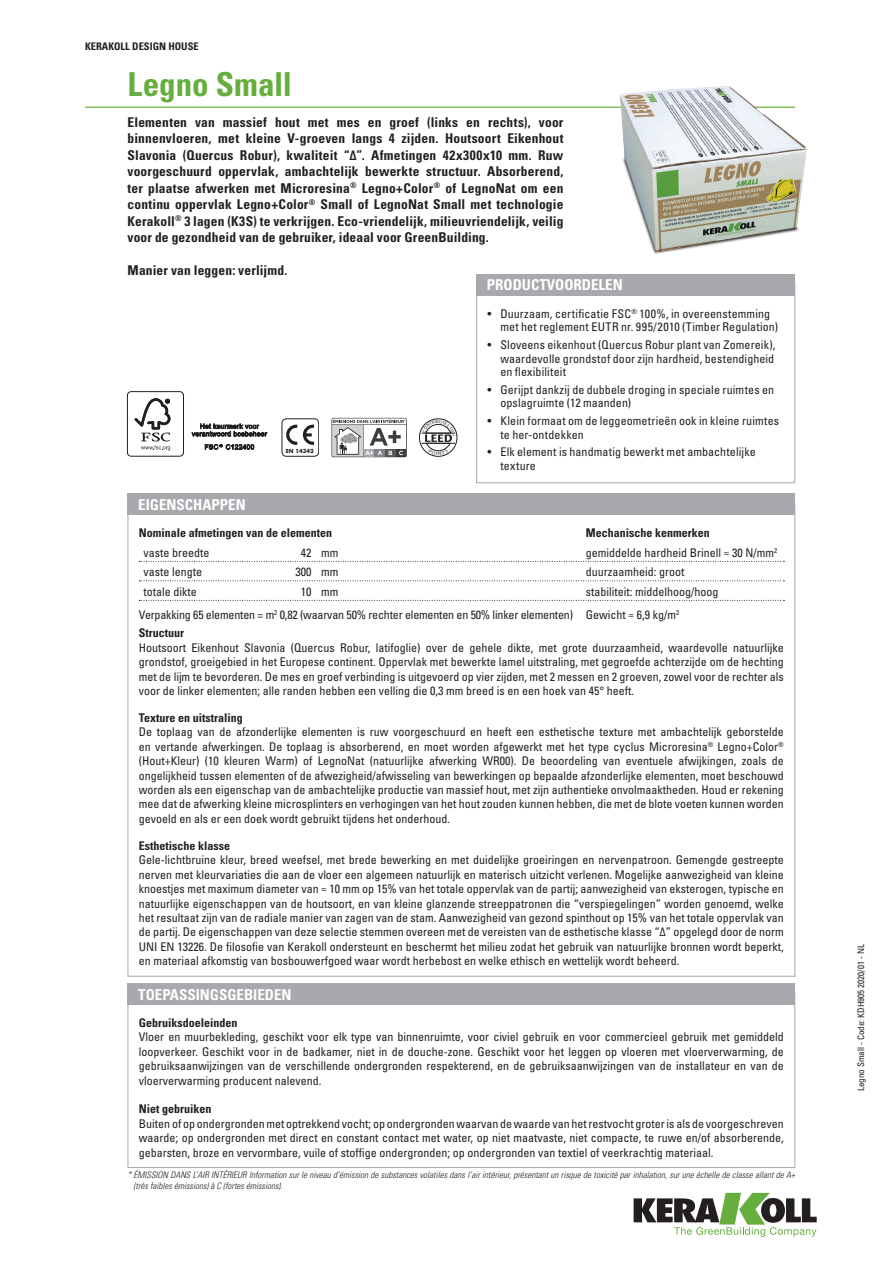
<style>
.page{position:relative;width:893px;height:1263px;background:#fff}
.page>*{position:absolute;margin:0;border:0;box-sizing:border-box;transform-origin:0 0}
.t1{font:700 condensed 33px "Univers LT Std";letter-spacing:-.005em;color:#66ae3d}
.t2{font:700 condensed 15px "Univers LT Std";color:#fff}
.t3{font:700 condensed 13.5px/16.5px "Univers LT Std";letter-spacing:.01em;color:#231f20;text-align:justify}
.t4{font:condensed 12px/14.4px "Univers LT Std";color:#231f20;text-align:justify}
.t5{font:700 condensed 12px "Univers LT Std";color:#231f20}
.t6{font:700 condensed 10.5px "Univers LT Std";color:#231f20}
.t7{font:italic 300 condensed 9px/10.8px "Univers LT Std";color:#231f20}
.t8{font:condensed 9px "Univers LT Std";color:#231f20}
.t9{font:700 5.4px "Futura Std";color:#231f20}
</style>
<div class="page">
<svg style="left:634px;top:1193px;width:183px;height:44px"></svg>
<hr style="left:85px;top:107px;width:710px;height:1px;background:#66ae3d">
<svg style="left:139px;top:561px;width:645px;height:1px"></svg>
<svg style="left:139px;top:580px;width:645px;height:1px"></svg>
<svg style="left:139px;top:600px;width:645px;height:1px"></svg>
<div style="left:128px;top:494px;width:667px;height:21px;background:#a8a9ad"></div>
<img style="left:595px;top:86px;width:212px;height:168px">
<div style="left:128px;top:983px;width:667px;height:22px;background:#a8a9ad"></div>
<div style="left:476px;top:283px;width:319px;height:200px;border:1px solid #a8a9ad"></div>
<div style="left:476px;top:274px;width:319px;height:22px;background:#a8a9ad"></div>
<div style="left:419px;top:419px;width:38px;height:37px;border:1px solid #231f20;border-radius:50%"></div>
<hr style="left:422px;top:443px;width:33px;height:1px;background:#231f20">
<hr style="left:422px;top:433px;width:33px;height:1px;background:#231f20">
<svg style="left:332px;top:418px;width:74px;height:39px"></svg>
<div style="left:127px;top:391px;width:57px;height:65px;border:1px solid #231f20;border-radius:4px"></div>
<svg style="left:135px;top:398px;width:35px;height:52px"></svg>
<svg style="left:192px;top:423px;width:75px;height:14px"></svg>
<svg style="left:205px;top:444px;width:49px;height:6px"></svg>
<div style="left:282px;top:418px;width:37px;height:39px;border:1px solid #231f20;border-radius:4px"></div>
<svg style="left:286px;top:425px;width:11px;height:20px"></svg>
<svg style="left:303px;top:425px;width:11px;height:20px"></svg>
<svg style="left:422px;top:420px;width:32px;height:35px"></svg>
<p class="t6" style="left:85px;top:40px;width:115px">KERAKOLL DESIGN HOUSE</p>
<h1 class="t1" style="left:128px;top:64px;width:166px">Legno Small</h1>
<p class="t3" style="left:128px;top:114px;width:437px">Elementen van massief hout met mes en groef (links en rechts), voor binnenvloeren, met kleine V-groeven langs 4 zijden. Houtsoort Eikenhout Slavonia (Quercus Robur), kwaliteit “Δ”. Afmetingen 42x300x10 mm. Ruw voorgeschuurd oppervlak, ambachtelijk bewerkte structuur. Absorberend, ter plaatse afwerken met Microresina<sup>®</sup> Legno+Color<sup>®</sup> of LegnoNat om een continu oppervlak Legno+Color<sup>®</sup> Small of LegnoNat Small met technologie Kerakoll<sup>®</sup> 3 lagen (K3S) te verkrijgen. Eco-vriendelijk, milieuvriendelijk, veilig voor de gezondheid van de gebruiker, ideaal voor GreenBuilding.</p>
<p class="t3" style="left:128px;top:262px;width:162px">Manier van leggen: verlijmd.</p>
<p class="t2" style="left:487px;top:276px;width:137px">PRODUCTVOORDELEN</p>
<p class="t2" style="left:138px;top:495px;width:109px">EIGENSCHAPPEN</p>
<p class="t9" style="left:286px;top:448px;width:29px">EN 14342</p>
<p class="t4" style="left:500px;top:307px;width:279px;line-height:13.5px;text-indent:-13px">• Duurzaam, certificatie FSC<sup>®</sup> 100%, in overeenstemming met het reglement EUTR nr. 995/2010 (Timber Regulation)</p>
<p class="t4" style="left:500px;top:338px;width:277px;line-height:13.5px;text-indent:-13px">• Sloveens eikenhout (Quercus Robur plant van Zomereik), waardevolle grondstof door zijn hardheid, bestendigheid en flexibiliteit</p>
<p class="t4" style="left:500px;top:383px;width:275px;line-height:13.5px;text-indent:-13px">• Gerijpt dankzij de dubbele droging in speciale ruimtes en opslagruimte (12 maanden)</p>
<p class="t4" style="left:500px;top:414px;width:280px;line-height:13.5px;text-indent:-13px">• Klein formaat om de leggeometrieën ook in kleine ruimtes te her-ontdekken</p>
<p class="t4" style="left:500px;top:445px;width:257px;line-height:13.5px;text-indent:-13px">• Elk element is handmatig bewerkt met ambachtelijke texture</p>
<p class="t5" style="left:139px;top:526px;width:195px">Nominale afmetingen van de elementen</p>
<p class="t5" style="left:586px;top:526px;width:125px">Mechanische kenmerken</p>
<p class="t4" style="left:143px;top:545px;width:67px">vaste breedte</p>
<p class="t4" style="left:301px;top:545px;width:39px">42 mm</p>
<p class="t4" style="left:586px;top:545px;width:193px">gemiddelde hardheid Brinell ≈ 30 N/mm<sup>2</sup></p>
<p class="t4" style="left:143px;top:565px;width:60px">vaste lengte</p>
<p class="t4" style="left:295px;top:565px;width:44px">300 mm</p>
<p class="t4" style="left:586px;top:565px;width:100px">duurzaamheid: groot</p>
<p class="t4" style="left:143px;top:584px;width:55px">totale dikte</p>
<p class="t4" style="left:301px;top:584px;width:39px">10 mm</p>
<p class="t4" style="left:139px;top:580px;width:581px;line-height:23px;text-indent:447px">stabiliteit: middelhoog/hoog<br>Verpakking 65 elementen = m<sup>2</sup> 0,82 (waarvan 50% rechter elementen en 50% linker elementen) Gewicht ≈ 6,9 kg/m<sup>2</sup></p>
<p class="t5" style="left:139px;top:626px;width:47px">Structuur</p>
<p class="t4" style="left:139px;top:640px;width:646px">Houtsoort Eikenhout Slavonia (Quercus Robur, latifoglie) over de gehele dikte, met grote duurzaamheid, waardevolle natuurlijke grondstof, groeigebied in het Europese continent. Oppervlak met bewerkte lamel uitstraling, met gegroefde achterzijde om de hechting met de lijm te bevorderen. De mes en groef verbinding is uitgevoerd op vier zijden, met 2 messen en 2 groeven, zowel voor de rechter als voor de linker elementen; alle randen hebben een velling die 0,3 mm breed is en een hoek van 45° heeft.</p>
<p class="t5" style="left:139px;top:710px;width:105px">Texture en uitstraling</p>
<p class="t4" style="left:139px;top:725px;width:646px">De toplaag van de afzonderlijke elementen is ruw voorgeschuurd en heeft een esthetische texture met ambachtelijk geborstelde en vertande afwerkingen. De toplaag is absorberend, en moet worden afgewerkt met het type cyclus Microresina<sup>®</sup> Legno+Color<sup>® </sup>(Hout+Kleur) (10 kleuren Warm) of LegnoNat (natuurlijke afwerking WR00). De beoordeling van eventuele afwijkingen, zoals de ongelijkheid tussen elementen of de afwezigheid/afwisseling van bewerkingen op bepaalde afzonderlijke elementen, moet beschouwd worden als een eigenschap van de ambachtelijke productie van massief hout, met zijn authentieke onvolmaaktheden. Houd er rekening mee dat de afwerking kleine microsplinters en verhogingen van het hout zouden kunnen hebben, die met de blote voeten kunnen worden gevoeld en als er een doek wordt gebruikt tijdens het onderhoud.</p>
<p class="t5" style="left:139px;top:838px;width:93px">Esthetische klasse</p>
<p class="t4" style="left:139px;top:853px;width:646px">Gele-lichtbruine kleur, breed weefsel, met brede bewerking en met duidelijke groeiringen en nervenpatroon. Gemengde gestreepte nerven met kleurvariaties die aan de vloer een algemeen natuurlijk en materisch uitzicht verlenen. Mogelijke aanwezigheid van kleine knoestjes met maximum diameter van ≈ 10 mm op 15% van het totale oppervlak van de partij; aanwezigheid van eksterogen, typische en natuurlijke eigenschappen van de houtsoort, en van kleine glanzende streeppatronen die “verspiegelingen” worden genoemd, welke het resultaat zijn van de radiale manier van zagen van de stam. Aanwezigheid van gezond spinthout op 15% van het totale oppervlak van de partij. De eigenschappen van deze selectie stemmen overeen met de vereisten van de esthetische klasse “Δ” opgelegd door de norm UNI EN 13226. De filosofie van Kerakoll ondersteunt en beschermt het milieu zodat het gebruik van natuurlijke bronnen wordt beperkt, en materiaal afkomstig van bosbouwerfgoed waar wordt herbebost en welke ethisch en wettelijk wordt beheerd.</p>
<p class="t2" style="left:138px;top:985px;width:155px">TOEPASSINGSGEBIEDEN</p>
<p class="t5" style="left:139px;top:1015px;width:100px">Gebruiksdoeleinden</p>
<p class="t4" style="left:139px;top:1030px;width:646px">Vloer en muurbekleding, geschikt voor elk type van binnenruimte, voor civiel gebruik en voor commercieel gebruik met gemiddeld loopverkeer. Geschikt voor in de badkamer, niet in de douche-zone. Geschikt voor het leggen op vloeren met vloerverwarming, de gebruiksaanwijzingen van de verschillende ondergronden respekterend, en de gebruiksaanwijzingen van de installateur en van de vloerverwarming producent nalevend.</p>
<p class="t5" style="left:139px;top:1102px;width:74px">Niet gebruiken</p>
<p class="t4" style="left:139px;top:1116px;width:646px">Buiten of op ondergronden met optrekkend vocht; op ondergronden waarvan de waarde van het restvocht groter is als de voorgeschreven waarde; op ondergronden met direct en constant contact met water, op niet maatvaste, niet compacte, te ruwe en/of absorberende, gebarsten, broze en vervormbare, vuile of stoffige ondergronden; op ondergronden van textiel of veerkrachtig materiaal.</p>
<p class="t7" style="left:134px;top:1170px;width:663px;text-indent:-6px">* ÉMISSION DANS L’AIR INTÉRIEUR Information sur le niveau d’émission de substances volatiles dans l’air intérieur, présentant un risque de toxicité par inhalation, sur une échelle de classe allant de A+ (très faibles émissions) à C (fortes émissions).</p>
<p class="t8" style="left:855px;top:1091px;width:148px;rotate:-90deg">Legno Small - Code: KDH905 2020/01 - NL</p>
</div>
